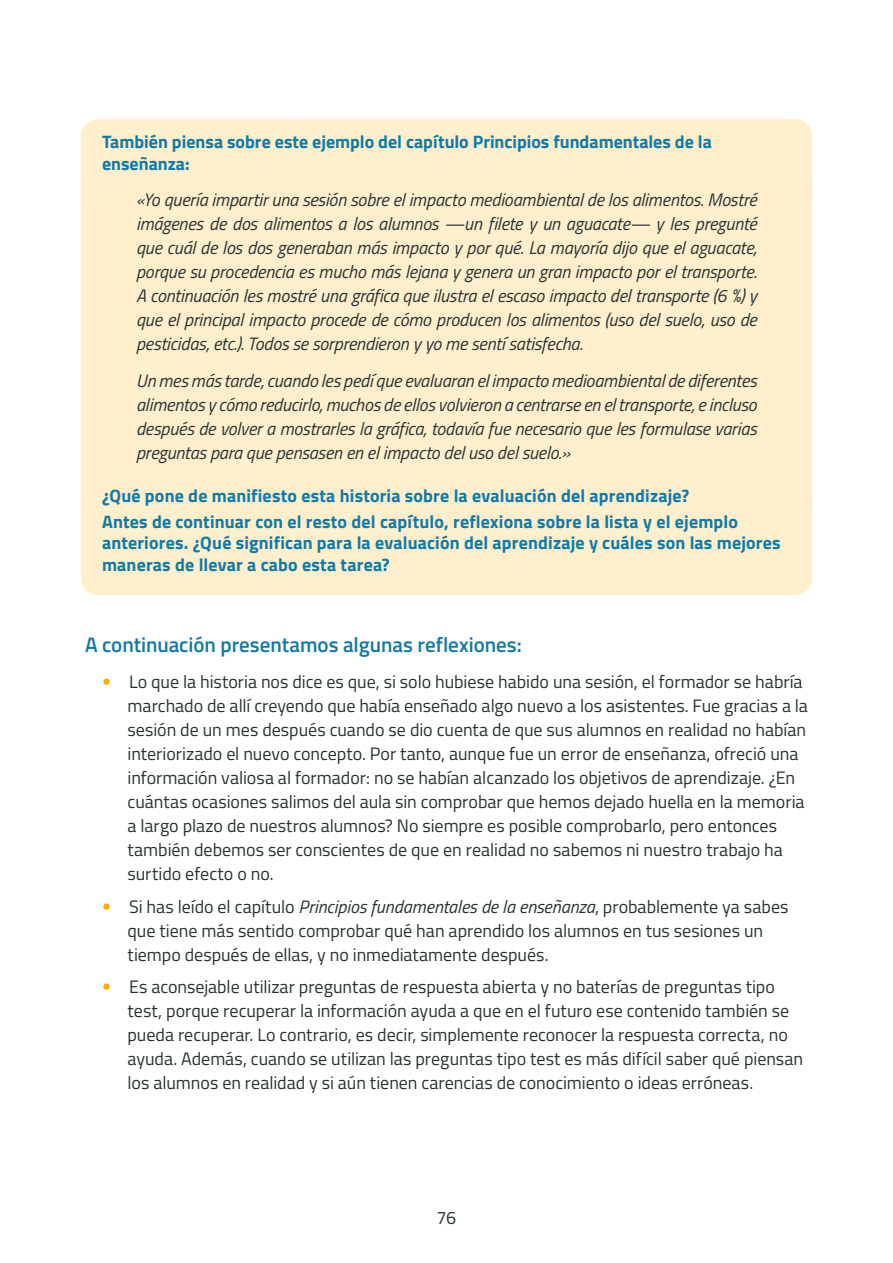
<style>
.page{position:relative;width:893px;height:1263px;background:#fff}
.page>*{position:absolute;margin:0;border:0;box-sizing:border-box;transform-origin:0 0}
.t1{font:600 21px "Titillium Web";letter-spacing:-.005em;color:#0f7ba9}
.t2{font:18px/24px "Titillium Web";letter-spacing:-.005em;color:#293333}
.t3{font:italic 18px/24px "Titillium Web";letter-spacing:-.01em;color:#293333;text-align:justify}
.t4{font:700 18px/21.6px "Titillium Web";letter-spacing:.005em;color:#0f7ba9}
.s1{font-family:"Avenir";font-weight:800;color:#ffad05}
.s2{font-style:italic}
</style>
<div class="page">
<div style="left:81px;top:119px;width:731px;height:58px;background:#ffefcd"></div>
<div style="left:81px;top:177px;width:731px;height:181px;background:#ffefcd"></div>
<div style="left:81px;top:358px;width:731px;height:111px;background:#ffefcd"></div>
<div style="left:81px;top:469px;width:731px;height:26px;background:#ffefcd"></div>
<div style="left:81px;top:495px;width:731px;height:100px;background:#ffefcd"></div>
<p class="t4" style="left:102px;top:130px;width:611px">También piensa sobre este ejemplo del capítulo Principios fundamentales de la enseñanza:</p>
<p class="t3" style="left:136px;top:187px;width:622px">«Yo quería impartir una sesión sobre el impacto medioambiental de los alimentos. Mostré imágenes de dos alimentos a los alumnos —un filete y un aguacate— y les pregunté que cuál de los dos generaban más impacto y por qué. La mayoría dijo que el aguacate, porque su procedencia es mucho más lejana y genera un gran impacto por el transporte.<br>A continuación les mostré una gráfica que ilustra el escaso impacto del transporte (6 %) y que el principal impacto procede de cómo producen los alimentos (uso del suelo, uso de pesticidas, etc.). Todos se sorprendieron y yo me sentí satisfecha.</p>
<p class="t3" style="left:136px;top:368px;width:622px">Un mes más tarde, cuando les pedí que evaluaran el impacto medioambiental de diferentes alimentos y cómo reducirlo, muchos de ellos volvieron a centrarse en el transporte, e incluso después de volver a mostrarles la gráfica, todavía fue necesario que les formulase varias preguntas para que pensasen en el impacto del uso del suelo.»</p>
<p class="t4" style="left:102px;top:482px;width:637px;line-height:25.8px">¿Qué pone de manifiesto esta historia sobre la evaluación del aprendizaje?<br>Antes de continuar con el resto del capítulo, reflexiona sobre la lista y el ejemplo</p>
<p class="t4" style="left:102px;top:531px;width:680px">anteriores. ¿Qué significan para la evaluación del aprendizaje y cuáles son las mejores maneras de llevar a cabo esta tarea?</p>
<p class="t1" style="left:85px;top:628px;width:438px">A continuación presentamos algunas reflexiones:</p>
<p class="t2" style="left:128px;top:669px;width:682px;text-indent:-26px"><span class="s1">•</span> Lo que la historia nos dice es que, si solo hubiese habido una sesión, el formador se habría marchado de allí creyendo que había enseñado algo nuevo a los asistentes. Fue gracias a la sesión de un mes después cuando se dio cuenta de que sus alumnos en realidad no habían interiorizado el nuevo concepto. Por tanto, aunque fue un error de enseñanza, ofreció una información valiosa al formador: no se habían alcanzado los objetivos de aprendizaje. ¿En cuántas ocasiones salimos del aula sin comprobar que hemos dejado huella en la memoria a largo plazo de nuestros alumnos? No siempre es posible comprobarlo, pero entonces también debemos ser conscientes de que en realidad no sabemos ni nuestro trabajo ha surtido efecto o no.</p>
<p class="t2" style="left:128px;top:893px;width:662px;text-indent:-26px"><span class="s1">•</span> Si has leído el capítulo <span class="s2">Principios fundamentales de la enseñanza</span>, probablemente ya sabes que tiene más sentido comprobar qué han aprendido los alumnos en tus sesiones un tiempo después de ellas, y no inmediatamente después.</p>
<p class="t2" style="left:128px;top:974px;width:677px;text-indent:-26px"><span class="s1">•</span> Es aconsejable utilizar preguntas de respuesta abierta y no baterías de preguntas tipo test, porque recuperar la información ayuda a que en el futuro ese contenido también se pueda recuperar. Lo contrario, es decir, simplemente reconocer la respuesta correcta, no ayuda. Además, cuando se utilizan las preguntas tipo test es más difícil saber qué piensan los alumnos en realidad y si aún tienen carencias de conocimiento o ideas erróneas.</p>
<p class="t2" style="left:437px;top:1205px;width:21px">76</p>
</div>
